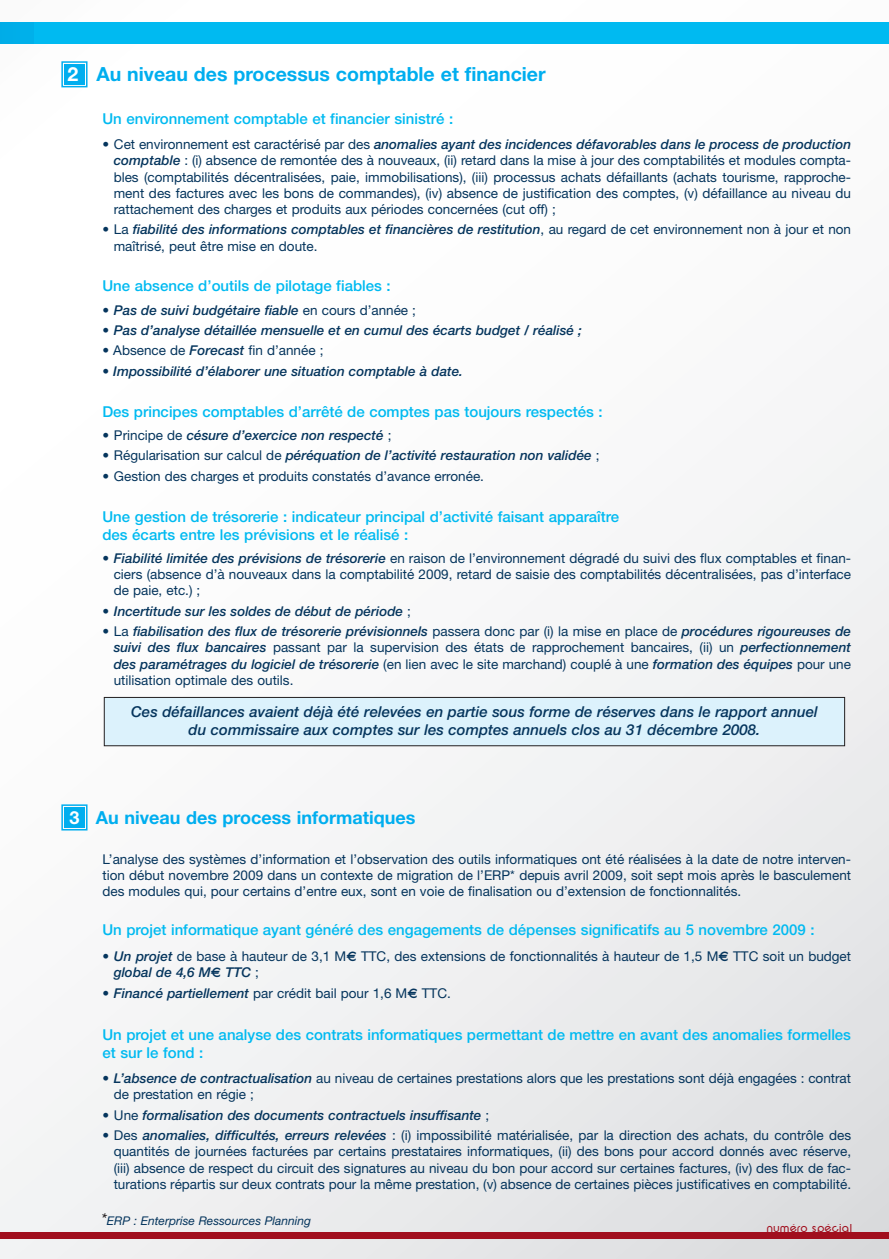
<style>
.page{position:relative;width:889px;height:1259px;background:#fff}
.page>*{position:absolute;margin:0;border:0;box-sizing:border-box;transform-origin:0 0}
.t1{font:700 19.5px "Helvetica Neue";color:#00aeef}
.t2{font:700 18px "Helvetica Neue";color:#00aeef}
.t3{font:500 15px/18px "Helvetica Neue";color:#00baf1}
.t4{font:italic 500 15px/18px "Helvetica Neue";color:#05355d;text-align:center}
.t5{font:13.5px/16.2px "Helvetica Neue";color:#05355d;text-align:justify}
.t6{font:italic 500 13.5px "Helvetica Neue";color:#05355d}
.t7{font:italic 12px "Helvetica Neue";color:#05355d}
.t8{font:12px "SF New Republic";color:#a10f1e}
.s1{color:#fff}
.s2{font-weight:500;font-style:italic}
.s3{font-weight:400;font-style:normal}
.s4{font-family:"Euro Classic"}
.s5{font-size:16.5px;color:#231f20}
</style>
<div class="page">
<div style="left:0;top:0;width:889px;height:1259px;background:linear-gradient(to bottom,#fff,#e8e8ea)"></div>
<div style="left:0;top:1232px;width:889px;height:6px;background:#a10f1e"></div>
<div style="left:0;top:22px;width:889px;height:22px;background:#00baf1"></div>
<div style="left:0;top:22px;width:34px;height:22px;background:#00aee9"></div>
<div style="left:64px;top:807px;width:21px;height:21px;background:#00aeef"></div>
<div style="left:61px;top:804px;width:26px;height:26px;border:2px solid #00aeef"></div>
<div style="left:104px;top:697px;width:740px;height:49px;background:#dcf2fc"></div>
<div style="left:104px;top:697px;width:741px;height:49px;border:1px solid #231f20"></div>
<div style="left:64px;top:64px;width:21px;height:21px;background:#00aeef"></div>
<div style="left:61px;top:61px;width:26px;height:26px;border:2px solid #00aeef"></div>
<h1 class="t1" style="left:68px;top:67px;width:479px"><span class="s1">2</span> Au niveau des processus comptable et financier</h1>
<p class="t3" style="left:102px;top:111px;width:352px">Un environnement comptable et financier sinistré :</p>
<p class="t5" style="left:114px;top:137px;width:739px;text-indent:-11px">• Cet environnement est caractérisé par des <span class="s2">anomalies ayant des incidences défavorables dans le process de production comptable</span> : (i) absence de remontée des à nouveaux, (ii) retard dans la mise à jour des comptabilités et modules compta&shy;bles (comptabilités décentralisées, paie, immobilisations), (iii) processus achats défaillants (achats tourisme, rapproche&shy;ment des factures avec les bons de commandes), (iv) absence de justification des comptes, (v) défaillance au niveau du rattachement des charges et produits aux périodes concernées (cut off) ;</p>
<p class="t5" style="left:114px;top:223px;width:739px;text-indent:-11px">• La <span class="s2">fiabilité des informations comptables et financières de restitution</span>, au regard de cet environnement non à jour et non maîtrisé, peut être mise en doute.</p>
<p class="t3" style="left:102px;top:278px;width:290px">Une absence d’outils de pilotage fiables :</p>
<p class="t6" style="left:102px;top:305px;width:315px"><span class="s3">•</span> Pas de suivi budgétaire fiable <span class="s3">en cours d’année ;</span></p>
<p class="t6" style="left:102px;top:325px;width:481px"><span class="s3">•</span> Pas d’analyse détaillée mensuelle et en cumul des écarts budget / réalisé ;</p>
<p class="t5" style="left:102px;top:344px;width:223px">• Absence de <span class="s2">Forecast</span> fin d’année ;</p>
<p class="t6" style="left:102px;top:366px;width:362px"><span class="s3">•</span> Impossibilité d’élaborer une situation comptable à date.</p>
<p class="t3" style="left:102px;top:404px;width:501px">Des principes comptables d’arrêté de comptes pas toujours respectés :</p>
<p class="t6" style="left:102px;top:430px;width:290px"><span class="s3">• Principe de</span> césure d’exercice non respecté <span class="s3">;</span></p>
<p class="t6" style="left:102px;top:451px;width:498px"><span class="s3">• Régularisation sur calcul de</span> péréquation de l’activité restauration non validée <span class="s3">;</span></p>
<p class="t5" style="left:102px;top:469px;width:383px">• Gestion des charges et produits constatés d’avance erronée.</p>
<p class="t3" style="left:102px;top:508px;width:518px">Une gestion de trésorerie : indicateur principal d’activité faisant apparaître des écarts entre les prévisions et le réalisé :</p>
<p class="t5" style="left:114px;top:551px;width:739px;text-indent:-11px">• <span class="s2">Fiabilité limitée des prévisions de trésorerie</span> en raison de l’environnement dégradé du suivi des flux comptables et finan&shy;ciers (absence d’à nouveaux dans la comptabilité 2009, retard de saisie des comptabilités décentralisées, pas d’interface de paie, etc.) ;</p>
<p class="t6" style="left:102px;top:606px;width:310px"><span class="s3">•</span> Incertitude sur les soldes de début de période <span class="s3">;</span></p>
<p class="t5" style="left:114px;top:624px;width:739px;text-indent:-11px">• La <span class="s2">fiabilisation des flux de trésorerie prévisionnels</span> passera donc par (i) la mise en place de <span class="s2">procédures rigoureuses de suivi des flux bancaires</span> passant par la supervision des états de rapprochement bancaires, (ii) un <span class="s2">perfectionnement des paramétrages du logiciel de trésorerie</span> (en lien avec le site marchand) couplé à une <span class="s2">formation des équipes</span> pour une utilisation optimale des outils.</p>
<p class="t4" style="left:131px;top:703px;width:688px">Ces défaillances avaient déjà été relevées en partie sous forme de réserves dans le rapport annuel du commissaire aux comptes sur les comptes annuels clos au 31 décembre 2008.</p>
<h2 class="t2" style="left:69px;top:811px;width:347px"><span class="s1">3</span> Au niveau des process informatiques</h2>
<p class="t5" style="left:102px;top:852px;width:750px">L’analyse des systèmes d’information et l’observation des outils informatiques ont été réalisées à la date de notre interven&shy;tion début novembre 2009 dans un contexte de migration de l’ERP* depuis avril 2009, soit sept mois après le basculement des modules qui, pour certains d’entre eux, sont en voie de finalisation ou d’extension de fonctionnalités.</p>
<p class="t3" style="left:102px;top:921px;width:713px">Un projet informatique ayant généré des engagements de dépenses significatifs au 5 novembre 2009 :</p>
<p class="t5" style="left:114px;top:949px;width:739px;text-indent:-11px">• <span class="s2">Un projet</span> de base à hauteur de 3,1 M<span class="s4">E</span> TTC, des extensions de fonctionnalités à hauteur de 1,5 M<span class="s4">E</span> TTC soit un budget <span class="s2">global de 4,6 M</span><span class="s4">E</span> <span class="s2">TTC</span> ;</p>
<p class="t5" style="left:102px;top:986px;width:350px">• <span class="s2">Financé partiellement</span> par crédit bail pour 1,6 M<span class="s4">E</span> TTC.</p>
<p class="t3" style="left:102px;top:1026px;width:750px">Un projet et une analyse des contrats informatiques permettant de mettre en avant des anomalies formelles et sur le fond :</p>
<p class="t5" style="left:114px;top:1071px;width:739px;text-indent:-11px">• <span class="s2">L’absence de contractualisation</span> au niveau de certaines prestations alors que les prestations sont déjà engagées : contrat de prestation en régie ;</p>
<p class="t6" style="left:102px;top:1110px;width:388px"><span class="s3">• Une</span> formalisation des documents contractuels insuffisante <span class="s3">;</span></p>
<p class="t5" style="left:114px;top:1128px;width:739px;text-indent:-11px">• Des <span class="s2">anomalies, difficultés, erreurs relevées</span> : (i) impossibilité matérialisée, par la direction des achats, du contrôle des quantités de journées facturées par certains prestataires informatiques, (ii) des bons pour accord donnés avec réserve, (iii) absence de respect du circuit des signatures au niveau du bon pour accord sur certaines factures, (iv) des flux de fac&shy;turations répartis sur deux contrats pour la même prestation, (v) absence de certaines pièces justificatives en comptabilité.</p>
<p class="t7" style="left:101px;top:1216px;width:211px"><span class="s5">*</span>ERP : Enterprise Ressources Planning</p>
<p class="t8" style="left:766px;top:1224px;width:87px">numéro spécial</p>
</div>
